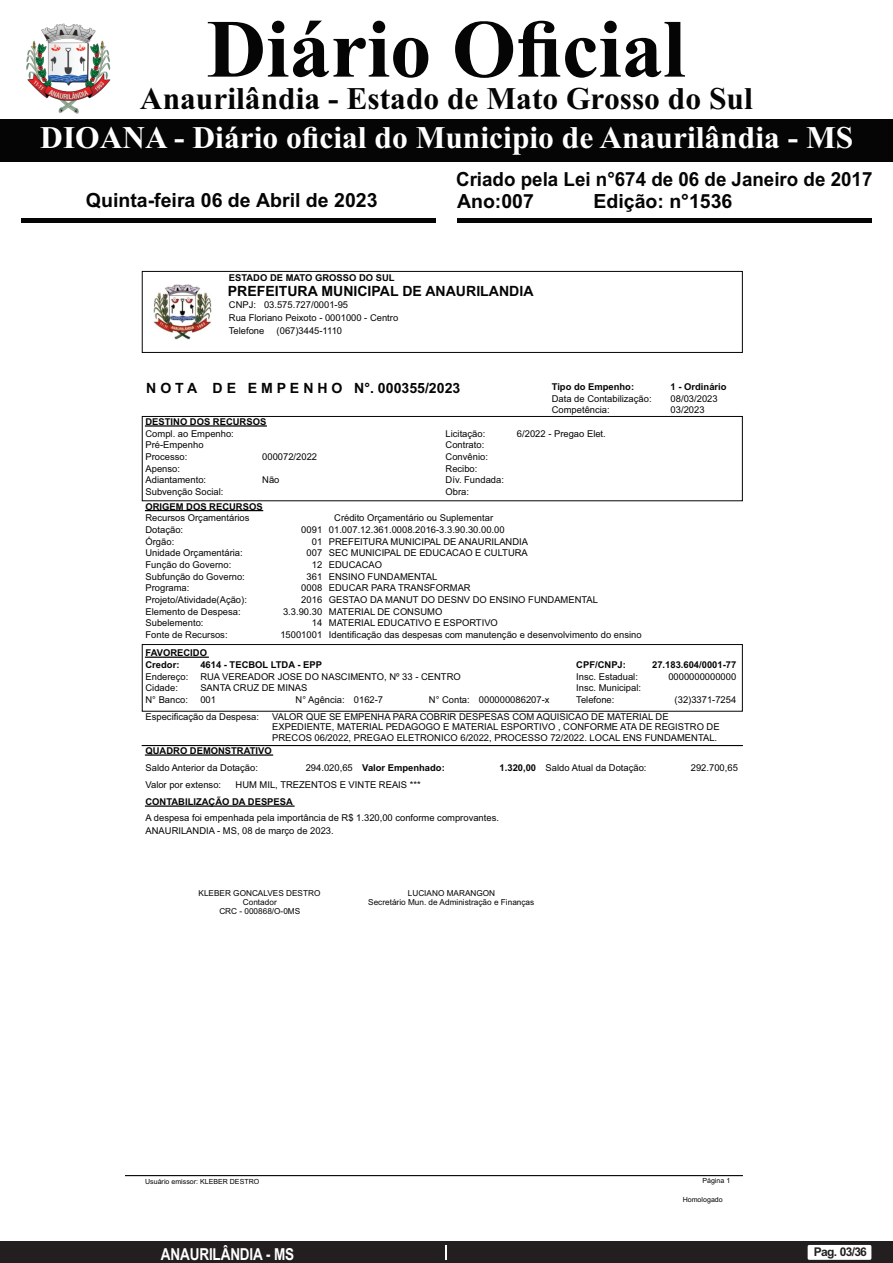
<style>
.page{position:relative;width:893px;height:1263px;background:#fff}
.page>*{position:absolute;margin:0;border:0;box-sizing:border-box;transform-origin:0 0}
.t1{font:700 82.5px "Times New Roman";color:#040504}
.t2{font:700 31.5px "Times New Roman";color:#fff}
.t3{font:700 31.5px "Times New Roman";color:#040504}
.t4{font:700 19.5px/21.8px "Arial";color:#040504;scale:.96 1}
.t5{font:700 19.5px "Arial";color:#040504}
.t6{font:700 16.5px "Arial Narrow";letter-spacing:-.01em;color:#fff}
.t7{font:700 14.1px "Arial";color:#040504}
.t8{font:700 12px "Arial";letter-spacing:-.055em;color:#231f20}
.t9{font:9.45px/11.7px "Arial";color:#040504}
.t10{font:700 9.45px/11.7px "Arial";color:#040504}
.t11{font:8.25px/9.4px "Arial";color:#040504;text-align:center}
.t12{font:7.05px "Arial";color:#040504}
.s1{font-weight:400}
.s2{font-weight:700}
</style>
<div class="page">
<div style="left:142px;top:271px;width:601px;height:82px;border:1px solid #040504"></div>
<img style="left:153px;top:284px;width:59px;height:56px">
<div style="left:142px;top:416px;width:601px;height:85px;border:1px solid #040504"></div>
<hr style="left:146px;top:510px;width:117px;height:1px;background:#040504">
<hr style="left:146px;top:425px;width:120px;height:2px;background:#040504">
<hr style="left:142px;top:745px;width:600px;height:1px;background:#040504">
<div style="left:142px;top:644px;width:601px;height:68px;border:1px solid #040504"></div>
<hr style="left:146px;top:656px;width:62px;height:2px;background:#040504">
<hr style="left:146px;top:754px;width:127px;height:2px;background:#040504">
<hr style="left:146px;top:805px;width:148px;height:2px;background:#040504">
<hr style="left:126px;top:1175px;width:616px;height:1px;background:#040504">
<div style="left:0;top:1242px;width:893px;height:21px;background:#231f20"></div>
<svg style="left:446px;top:1245px;width:1px;height:15px"></svg>
<div style="left:808px;top:1245px;width:63px;height:15px;background:#fff;border-radius:2px"></div>
<div style="left:0;top:119px;width:893px;height:42px;background:#040504"></div>
<hr style="left:21px;top:218px;width:415px;height:4px;background:#040504">
<hr style="left:457px;top:218px;width:415px;height:4px;background:#040504">
<img style="left:26px;top:23px;width:85px;height:91px">
<h1 class="t1" style="left:207px;top:21px;width:480px">Diário Oficial</h1>
<h2 class="t3" style="left:140px;top:88px;width:614px">Anaurilândia - Estado de Mato Grosso do Sul</h2>
<h2 class="t2" style="left:40px;top:126px;width:814px">DIOANA - Diário oficial do Municipio de Anaurilândia - MS</h2>
<h3 class="t5" style="left:86px;top:192px;width:293px">Quinta-feira 06 de Abril de 2023</h3>
<p class="t10" style="left:229px;top:272px;width:167px">ESTADO DE MATO GROSSO DO SUL</p>
<h3 class="t4" style="left:456px;top:170px;width:435px">Criado pela Lei n°674 de 06 de Janeiro de 2017<br>Ano:007</h3>
<h3 class="t5" style="left:593px;top:193px;width:140px">Edição: n°1536</h3>
<h3 class="t7" style="left:228px;top:286px;width:307px">PREFEITURA MUNICIPAL DE ANAURILANDIA</h3>
<p class="t9" style="left:229px;top:299px;width:121px">CNPJ: 03.575.727/0001-95</p>
<p class="t9" style="left:229px;top:312px;width:171px">Rua Floriano Peixoto - 0001000 - Centro</p>
<p class="t9" style="left:229px;top:325px;width:37px">Telefone</p>
<p class="t9" style="left:277px;top:325px;width:67px">(067)3445-1110</p>
<h3 class="t7" style="left:146px;top:382px;width:316px">N O T A D E E M P E N H O N°. 000355/2023</h3>
<p class="t10" style="left:552px;top:382px;width:84px">Tipo do Empenho:</p>
<p class="t9" style="left:552px;top:393px;width:101px">Data de Contabilização:<br>Competência:</p>
<p class="t10" style="left:146px;top:417px;width:122px">DESTINO DOS RECURSOS</p>
<p class="t9" style="left:146px;top:428px;width:90px">Compl. ao Empenho:<br>Pré-Empenho<br>Processo:<br>Apenso:</p>
<p class="t9" style="left:446px;top:428px;width:44px">Licitação:<br>Contrato:<br>Convênio:</p>
<p class="t9" style="left:146px;top:475px;width:79px">Adiantamento:<br>Subvenção Social:</p>
<p class="t9" style="left:446px;top:475px;width:60px">Dív. Fundada:</p>
<p class="t9" style="left:262px;top:452px;width:56px">000072/2022</p>
<p class="t9" style="left:446px;top:463px;width:33px">Recibo:</p>
<p class="t9" style="left:262px;top:475px;width:19px">Não</p>
<p class="t9" style="left:446px;top:487px;width:25px">Obra:</p>
<p class="t10" style="left:146px;top:501px;width:119px">ORIGEM DOS RECURSOS</p>
<p class="t9" style="left:517px;top:428px;width:90px">6/2022 - Pregao Elet.</p>
<p class="t9" style="left:146px;top:513px;width:106px">Recursos Orçamentários</p>
<p class="t9" style="left:334px;top:513px;width:160px">Crédito Orçamentário ou Suplementar</p>
<p class="t9" style="left:146px;top:524px;width:39px">Dotação:</p>
<p class="t9" style="left:301px;top:524px;width:205px">0091 01.007.12.361.0008.2016-3.3.90.30.00.00</p>
<p class="t9" style="left:146px;top:536px;width:30px">Órgão:</p>
<p class="t9" style="left:312px;top:536px;width:218px">01 PREFEITURA MUNICIPAL DE ANAURILANDIA</p>
<p class="t9" style="left:146px;top:548px;width:99px">Unidade Orçamentária:</p>
<p class="t9" style="left:307px;top:548px;width:223px">007 SEC MUNICIPAL DE EDUCACAO E CULTURA</p>
<p class="t9" style="left:146px;top:559px;width:87px">Função do Governo:</p>
<p class="t9" style="left:312px;top:559px;width:72px">12 EDUCACAO</p>
<p class="t9" style="left:146px;top:571px;width:101px">Subfunção do Governo:</p>
<p class="t9" style="left:307px;top:571px;width:132px">361 ENSINO FUNDAMENTAL</p>
<p class="t9" style="left:146px;top:583px;width:45px">Programa:</p>
<p class="t9" style="left:301px;top:583px;width:171px">0008 EDUCAR PARA TRANSFORMAR</p>
<p class="t9" style="left:146px;top:594px;width:103px">Projeto/Atividade(Ação):</p>
<p class="t9" style="left:301px;top:594px;width:298px">2016 GESTAO DA MANUT DO DESNV DO ENSINO FUNDAMENTAL</p>
<p class="t10" style="left:671px;top:382px;width:57px">1 - Ordinário</p>
<p class="t9" style="left:671px;top:393px;width:49px">08/03/2023<br>03/2023</p>
<p class="t9" style="left:146px;top:606px;width:97px">Elemento de Despesa:</p>
<p class="t9" style="left:283px;top:606px;width:161px">3.3.90.30 MATERIAL DE CONSUMO</p>
<p class="t9" style="left:146px;top:618px;width:60px">Subelemento:</p>
<p class="t9" style="left:312px;top:618px;width:188px">14 MATERIAL EDUCATIVO E ESPORTIVO</p>
<p class="t9" style="left:146px;top:629px;width:84px">Fonte de Recursos:</p>
<p class="t9" style="left:280px;top:629px;width:363px">15001001 Identificação das despesas com manutenção e desenvolvimento do ensino</p>
<p class="t10" style="left:146px;top:648px;width:63px">FAVORECIDO<br>Credor:</p>
<p class="t9" style="left:146px;top:671px;width:44px">Endereço:<br>Cidade:<br>N° Banco:</p>
<p class="t10" style="left:200px;top:659px;width:123px">4614 - TECBOL LTDA - EPP</p>
<p class="t9" style="left:200px;top:671px;width:262px">RUA VEREADOR JOSE DO NASCIMENTO, Nº 33 - CENTRO<br>SANTA CRUZ DE MINAS<br>001</p>
<p class="t10" style="left:576px;top:659px;width:51px">CPF/CNPJ:</p>
<p class="t9" style="left:576px;top:671px;width:66px">Insc. Estadual:<br>Insc. Municipal:</p>
<p class="t9" style="left:296px;top:695px;width:51px">N° Agência:</p>
<p class="t9" style="left:429px;top:695px;width:42px">N° Conta:</p>
<p class="t9" style="left:576px;top:695px;width:40px">Telefone:</p>
<p class="t9" style="left:354px;top:695px;width:31px">0162-7</p>
<p class="t9" style="left:479px;top:695px;width:72px">000000086207-x</p>
<p class="t10" style="left:652px;top:659px;width:86px">27.183.604/0001-77</p>
<p class="t9" style="left:668px;top:671px;width:69px">0000000000000</p>
<p class="t9" style="left:675px;top:695px;width:63px">(32)3371-7254</p>
<p class="t9" style="left:146px;top:711px;width:115px">Especificação da Despesa:</p>
<p class="t9" style="left:272px;top:712px;width:449px;line-height:10.8px">VALOR QUE SE EMPENHA PARA COBRIR DESPESAS COM AQUISICAO DE MATERIAL DE<br>EXPEDIENTE, MATERIAL PEDAGOGO E MATERIAL ESPORTIVO , CONFORME ATA DE REGISTRO DE<br>PRECOS 06/2022, PREGAO ELETRONICO 6/2022, PROCESSO 72/2022. LOCAL ENS FUNDAMENTAL.</p>
<p class="t9" style="left:146px;top:780px;width:77px">Valor por extenso:</p>
<p class="t10" style="left:146px;top:746px;width:128px">QUADRO DEMONSTRATIVO</p>
<p class="t9" style="left:236px;top:780px;width:187px">HUM MIL, TREZENTOS E VINTE REAIS ***</p>
<p class="t10" style="left:146px;top:797px;width:149px">CONTABILIZAÇÃO DA DESPESA</p>
<p class="t9" style="left:146px;top:813px;width:355px;line-height:12.6px">A despesa foi empenhada pela importância de R$ 1.320,00 conforme comprovantes.<br>ANAURILANDIA - MS, 08 de março de 2023.</p>
<p class="t9" style="left:146px;top:762px;width:114px">Saldo Anterior da Dotação:</p>
<p class="t10" style="left:306px;top:762px;width:141px"><span class="s1">294.020,65</span> Valor Empenhado:</p>
<p class="t9" style="left:500px;top:762px;width:148px"><span class="s2">1.320,00</span> Saldo Atual da Dotação:</p>
<p class="t9" style="left:691px;top:762px;width:49px">292.700,65</p>
<p class="t11" style="left:198px;top:889px;width:123px">KLEBER GONCALVES DESTRO<br>Contador<br>CRC - 000868/O-0MS</p>
<p class="t11" style="left:368px;top:889px;width:168px">LUCIANO MARANGON<br>Secretário Mun. de Administração e Finanças</p>
<p class="t12" style="left:145px;top:1179px;width:116px">Usuário emissor: KLEBER DESTRO</p>
<p class="t12" style="left:702px;top:1178px;width:29px">Página 1</p>
<p class="t12" style="left:683px;top:1196px;width:42px">Homologado</p>
<h3 class="t6" style="left:161px;top:1248px;width:135px">ANAURILÂNDIA - MS</h3>
<p class="t8" style="left:814px;top:1247px;width:55px">Pag. 03/36</p>
</div>
